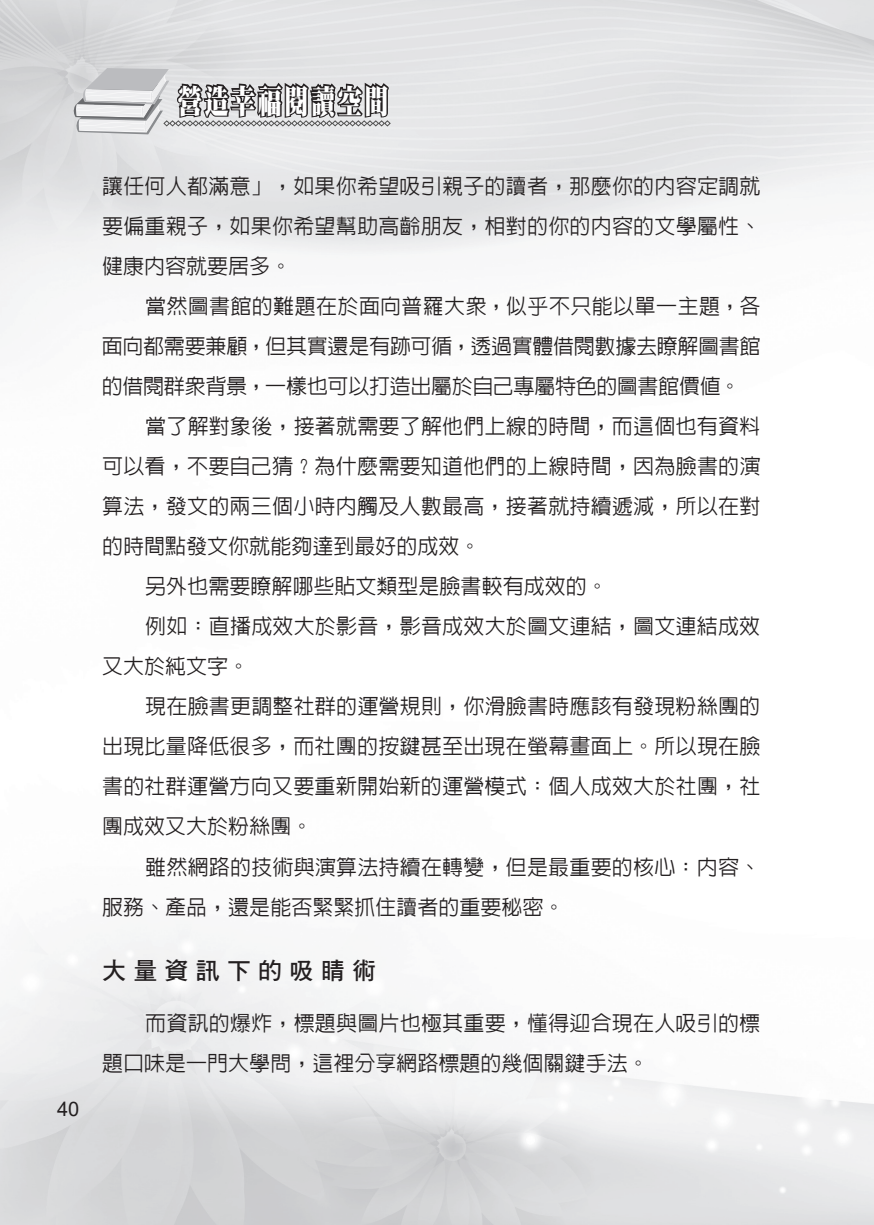
<style>
.page{position:relative;width:874px;height:1225px;background:#fff}
.page>*{position:absolute;margin:0;border:0;box-sizing:border-box;transform-origin:0 0}
.t1{font:33px "DF Ming Std W12";letter-spacing:.1em;color:#fff;scale:.73 1}
.一{font:24px "DF Hei Std W7";letter-spacing:.3em;color:#231f20}
.內文{font:500 21px/40px "Lin Gothic";letter-spacing:.01em;color:#231f20;text-align:justify}
.t2{font:20px "Arial";color:#231f20}
</style>
<div class="page">
<svg style="left:72px;top:68px;width:318px;height:66px;background:#ababac"></svg>
<p class="t2" style="left:57px;top:1094px;width:24px">40</p>
<h1 class="t1" style="left:178px;top:83px;width:290px">營造幸福閱讀空間</h1>
<p class="內文" style="left:102px;top:166px;width:659px">讓任何人都滿意」，如果你希望吸引親子的讀者，那麼你的內容定調就要偏重親子，如果你希望幫助高齡朋友，相對的你的內容的文學屬性、健康內容就要居多。</p>
<p class="內文" style="left:102px;top:286px;width:660px;text-indent:43px">當然圖書館的難題在於面向普羅大眾，似乎不只能以單一主題，各面向都需要兼顧，但其實還是有跡可循，透過實體借閱數據去瞭解圖書館的借閱群眾背景，一樣也可以打造出屬於自己專屬特色的圖書館價值。</p>
<p class="內文" style="left:102px;top:406px;width:659px;text-indent:43px">當了解對象後，接著就需要了解他們上線的時間，而這個也有資料可以看，不要自己猜？為什麼需要知道他們的上線時間，因為臉書的演算法，發文的兩三個小時內觸及人數最高，接著就持續遞減，所以在對的時間點發文你就能夠達到最好的成效。</p>
<p class="內文" style="left:145px;top:566px;width:463px">另外也需要瞭解哪些貼文類型是臉書較有成效的。</p>
<p class="內文" style="left:102px;top:606px;width:659px;text-indent:43px">例如：直播成效大於影音，影音成效大於圖文連結，圖文連結成效又大於純文字。</p>
<p class="內文" style="left:102px;top:686px;width:659px;text-indent:43px">現在臉書更調整社群的運營規則，你滑臉書時應該有發現粉絲團的出現比量降低很多，而社團的按鍵甚至出現在螢幕畫面上。所以現在臉書的社群運營方向又要重新開始新的運營模式：個人成效大於社團，社團成效又大於粉絲團。</p>
<p class="內文" style="left:102px;top:846px;width:659px;text-indent:43px">雖然網路的技術與演算法持續在轉變，但是最重要的核心：內容、服務、產品，還是能否緊緊抓住讀者的重要秘密。</p>
<p class="一" style="left:102px;top:957px;width:275px">大量資訊下的吸睛術</p>
<p class="內文" style="left:102px;top:1002px;width:659px;text-indent:43px">而資訊的爆炸，標題與圖片也極其重要，懂得迎合現在人吸引的標題口味是一門大學問，這裡分享網路標題的幾個關鍵手法。</p>
</div>
